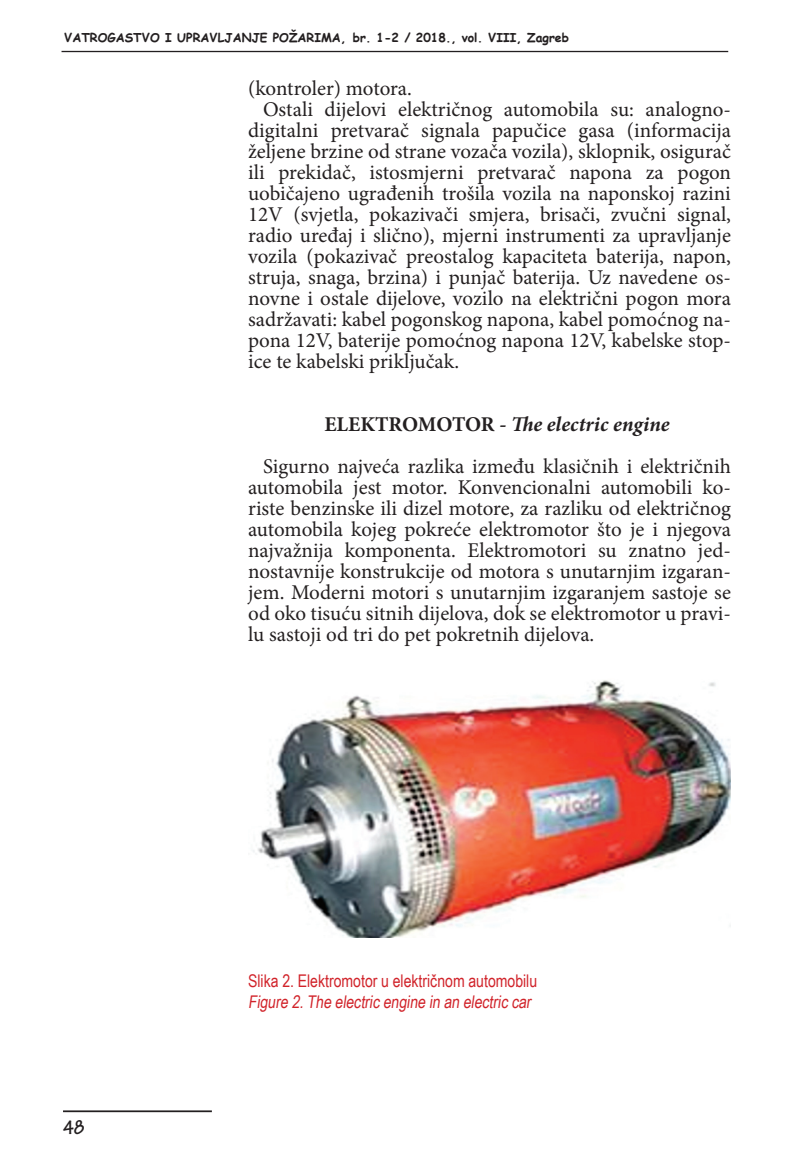
<style>
.page{position:relative;width:794px;height:1166px;background:#fff}
.page>*{position:absolute;margin:0;border:0;box-sizing:border-box;transform-origin:0 0}
.t1{font:21px/21px "Minion Pro";color:#231f20;text-align:center}
.t2{font:700 condensed 21px "Tekton Pro";color:#231f20}
.t3{font:17.5px/21px "Arial Narrow";color:#d1232a}
.t4{font:700 12.25px "Comic Sans MS";color:#231f20}
.s1{font-weight:700}
.s2{font-weight:700;font-style:italic}
</style>
<div class="page">
<hr style="left:63px;top:1110px;width:149px;height:2px;background:#231f20">
<hr style="left:62px;top:51px;width:666px;height:1px;background:#231f20">
<img style="left:252px;top:680px;width:479px;height:257px">
<p class="t4" style="left:64px;top:29px;width:506px">VATROGASTVO I UPRAVLJANJE POŽARIMA, br. 1-2 / 2018., vol. VIII, Zagreb</p>
<p class="t1" style="left:248px;top:78px;width:165px">(kontroler) motora.</p>
<p class="t1" style="left:263px;top:99px;width:469px">Ostali dijelovi električnog automobila su: analogno-</p>
<p class="t1" style="left:248px;top:120px;width:484px">digitalni pretvarač signala papučice gasa (informacija</p>
<p class="t1" style="left:248px;top:141px;width:484px">željene brzine od strane vozača vozila), sklopnik, osigurač</p>
<p class="t1" style="left:248px;top:162px;width:484px">ili prekidač, istosmjerni pretvarač napona za pogon</p>
<p class="t1" style="left:248px;top:183px;width:484px">uobičajeno ugrađenih trošila vozila na naponskoj razini</p>
<p class="t1" style="left:248px;top:204px;width:484px">12V (svjetla, pokazivači smjera, brisači, zvučni signal,</p>
<p class="t1" style="left:248px;top:225px;width:484px">radio uređaj i slično), mjerni instrumenti za upravljanje</p>
<p class="t1" style="left:248px;top:246px;width:484px">vozila (pokazivač preostalog kapaciteta baterija, napon,</p>
<p class="t1" style="left:248px;top:267px;width:484px">struja, snaga, brzina) i punjač baterija. Uz navedene os-</p>
<p class="t1" style="left:248px;top:288px;width:484px">novne i ostale dijelove, vozilo na električni pogon mora</p>
<p class="t1" style="left:248px;top:309px;width:484px">sadržavati: kabel pogonskog napona, kabel pomoćnog na-</p>
<p class="t1" style="left:248px;top:330px;width:484px">pona 12V, baterije pomoćnog napona 12V, kabelske stop-</p>
<p class="t1" style="left:248px;top:351px;width:212px">ice te kabelski priključak.</p>
<p class="t1" style="left:263px;top:403px;width:469px;line-height:42px"><span class="s1">ELEKTROMOTOR -</span> <span class="s2">The electric engine<br></span>Sigurno najveća razlika između klasičnih i električnih</p>
<p class="t1" style="left:248px;top:477px;width:484px;text-align:justify">automobila jest motor. Konvencionalni automobili ko&shy;riste benzinske ili dizel motore, za razliku od električnog automobila kojeg pokreće elektromotor što je i njegova najvažnija komponenta. Elektromotori su znatno jed&shy;nostavnije konstrukcije od motora s unutarnjim izgaran&shy;jem. Moderni motori s unutarnjim izgaranjem sastoje se od oko tisuću sitnih dijelova, dok se elektromotor u pravi&shy;lu sastoji od tri do pet pokretnih dijelova.</p>
<p class="t2" style="left:63px;top:1115px;width:23px">48</p>
<p class="t3" style="left:248px;top:970px;width:291px">Slika 2. Elektromotor u električnom automobilu<br>Figure 2.The electric engine in an electric car</p>
</div>
